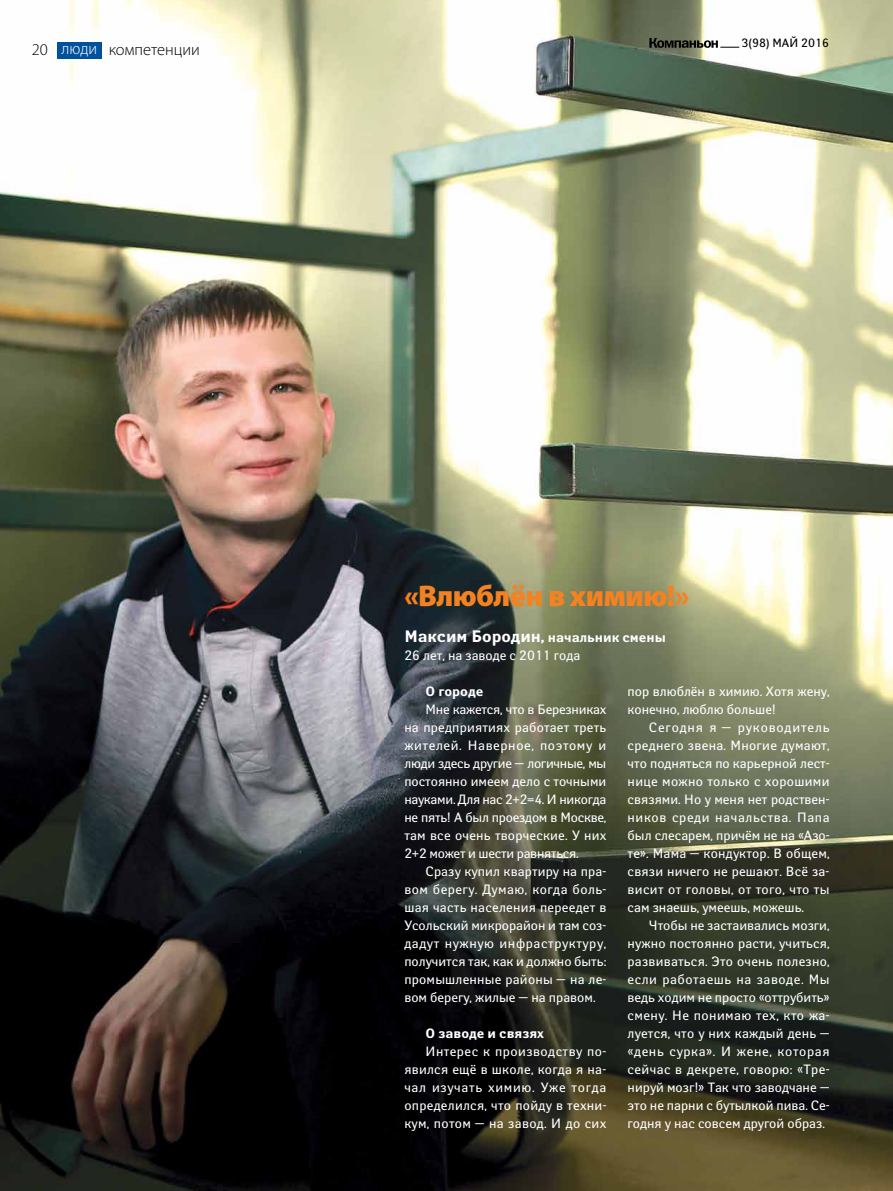
<style>
.page{position:relative;width:893px;height:1191px;background:#fff}
.page>*{position:absolute;margin:0;border:0;box-sizing:border-box;transform-origin:0 0}
.t1{font:900 30px "Myriad Pro";letter-spacing:-.02em;color:#f58220}
.t2{font:700 16.5px "Yanus";color:#fff}
.t3{font:300 16.5px "Myriad Pro";color:#000}
.t4{font:13.5px/18px "Yanus";color:#fff;text-align:justify}
.t5{font:700 13.5px "Yanus";color:#fff}
.t6{font:12px "Yanus";color:#000}
.s1{color:#fff}
.s2{font-size:13.5px}
</style>
<div class="page">
<img style="left:0;top:0;width:893px;height:1191px">
<svg style="left:649px;top:38px;width:90px;height:18px"></svg>
<div style="left:57px;top:42px;width:45px;height:17px;background:#00529c"></div>
<p class="t3" style="left:32px;top:40px;width:18px">20</p>
<p class="t3" style="left:62px;top:40px;width:140px"><span class="s1">люди</span> компетенции</p>
<p class="t6" style="left:741px;top:36px;width:89px">3(98) МАЙ 2016</p>
<h1 class="t1" style="left:404px;top:579px;width:286px">«Влюблён в химию!»</h1>
<p class="t2" style="left:404px;top:626px;width:263px">Максим Бородин, <span class="s2">начальник смены</span></p>
<p class="t4" style="left:404px;top:646px;width:178px">26 лет, на заводе с 2011 года</p>
<p class="t5" style="left:426px;top:683px;width:59px">О городе</p>
<p class="t4" style="left:404px;top:700px;width:204px;text-indent:21px">Мне кажется, что в Березниках на предприятиях работает треть жителей. Наверное, поэтому и люди здесь другие — логичные, мы постоянно имеем дело с точными науками. Для нас 2+2=4. И никогда не пять! А был проездом в Москве, там все очень творческие. У них 2+2 может и шести равняться.</p>
<p class="t4" style="left:404px;top:862px;width:204px;text-indent:21px">Сразу купил квартиру на пра&shy;вом берегу. Думаю, когда боль&shy;шая часть населения переедет в Усольский микрорайон и там соз&shy;дадут нужную инфраструктуру, получится так, как и должно быть: промышленные районы — на ле&shy;вом берегу, жилые — на правом.</p>
<p class="t5" style="left:426px;top:1025px;width:120px">О заводе и связях</p>
<p class="t4" style="left:404px;top:1042px;width:204px;text-indent:21px">Интерес к производству по&shy;явился ещё в школе, когда я на&shy;чал изучать химию. Уже тогда определился, что пойду в техни&shy;кум, потом — на завод. И до сих</p>
<p class="t4" style="left:628px;top:682px;width:203px">пор влюблён в химию. Хотя жену, конечно, люблю больше!</p>
<p class="t4" style="left:628px;top:718px;width:204px;text-indent:21px">Сегодня я — руководитель среднего звена. Многие думают, что подняться по карьерной лест&shy;нице можно только с хорошими связями. Но у меня нет родствен&shy;ников среди начальства. Папа был слесарем, причём не на «Азо&shy;те». Мама — кондуктор. В общем, связи ничего не решают. Всё за&shy;висит от головы, от того, что ты сам знаешь, умеешь, можешь.</p>
<p class="t4" style="left:628px;top:916px;width:204px;text-indent:21px">Чтобы не застаивались мозги, нужно постоянно расти, учиться, развиваться. Это очень полезно, если работаешь на заводе. Мы ведь ходим не просто «оттрубить» смену. Не понимаю тех, кто жа&shy;луется, что у них каждый день — «день сурка». И жене, которая сейчас в декрете, говорю: «Тре&shy;нируй мозг!» Так что заводчане — это не парни с бутылкой пива. Се&shy;годня у нас совсем другой образ.</p>
</div>
